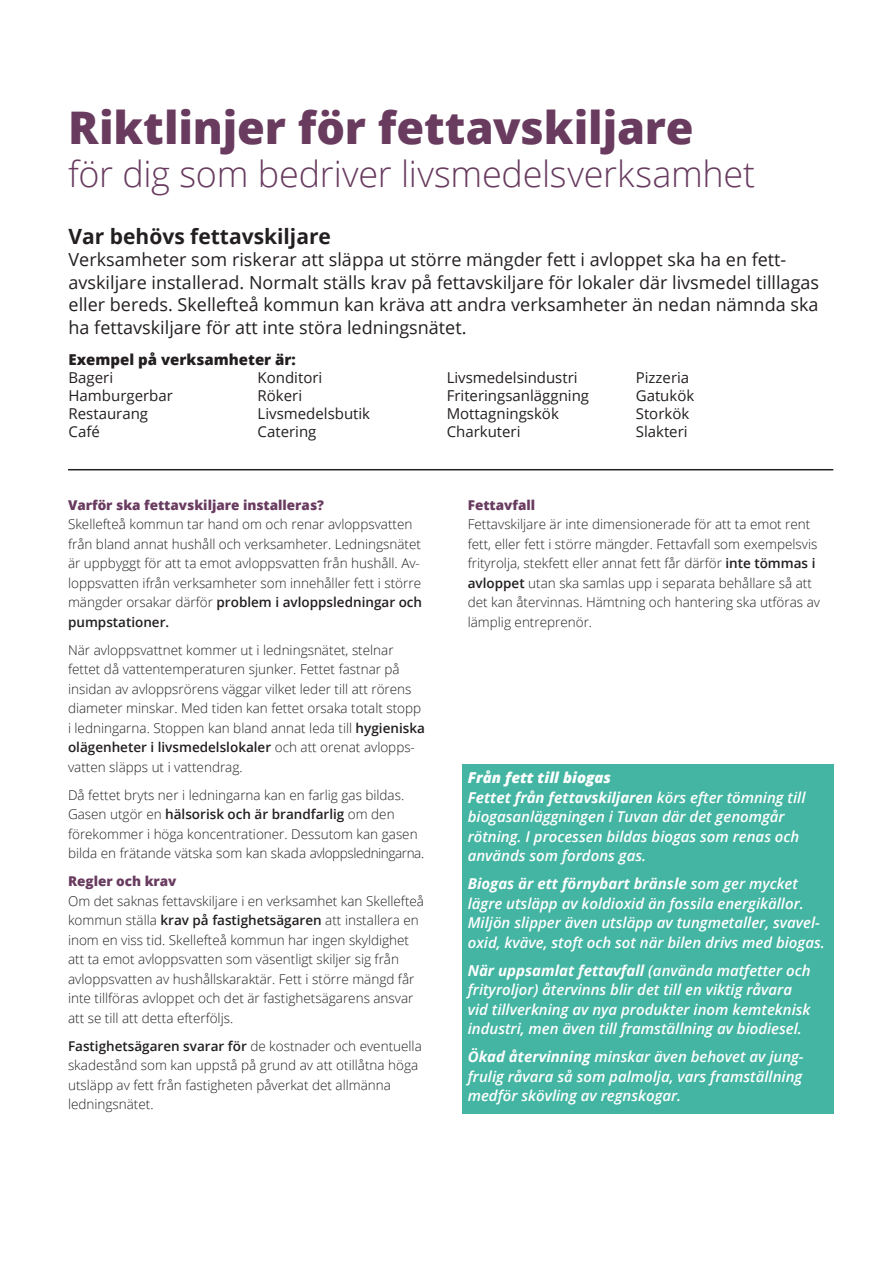
<style>
.page{position:relative;width:893px;height:1263px;background:#fff}
.page>*{position:absolute;margin:0;border:0;box-sizing:border-box;transform-origin:0 0}
.t1{font:800 45px "Open Sans";color:#683b5f}
.t2{font:300 36px "Open Sans";letter-spacing:-.01em;color:#683b5f}
.t3{font:700 21px "Open Sans";color:#231f20}
.t4{font:18px/22.5px "Open Sans";color:#231f20}
.t5{font:italic 600 15px/19.5px "Open Sans";color:#fff}
.t6{font:15px/18px "Open Sans";color:#231f20}
.t7{font:800 15px "Open Sans";color:#231f20}
.t8{font:italic 800 15px "Open Sans";color:#fff}
.t9{font:300 13.5px/19.5px "Open Sans";color:#231f20}
.t10{font:800 13.5px "Open Sans";color:#683b5f}
.s1{font-weight:600}
.s2{font-weight:700}
</style>
<div class="page">
<div style="left:462px;top:764px;width:371px;height:350px;background:#43b5a2"></div>
<hr style="left:68px;top:469px;width:765px;height:1px;background:#231f20">
<p class="t1" style="left:68px;top:93px;width:627px">Riktlinjer för fettavskiljare</p>
<p class="t2" style="left:68px;top:149px;width:689px">för dig som bedriver livsmedelsverksamhet</p>
<p class="t3" style="left:69px;top:221px;width:264px">Var behövs fettavskiljare</p>
<p class="t4" style="left:69px;top:248px;width:752px">Verksamheter som riskerar att släppa ut större mängder fett i avloppet ska ha en fett&shy;avskiljare installerad. Normalt ställs krav på fettavskiljare för lokaler där livsmedel tilllagas eller bereds. Skellefteå kommun kan kräva att andra verksamheter än nedan nämnda ska ha fettavskiljare för att inte störa ledningsnätet.</p>
<p class="t7" style="left:69px;top:348px;width:229px">Exempel på verksamheter är:</p>
<p class="t6" style="left:69px;top:368px;width:46px">Bageri</p>
<p class="t6" style="left:69px;top:386px;width:106px">Hamburgerbar</p>
<p class="t6" style="left:69px;top:404px;width:81px">Restaurang</p>
<p class="t6" style="left:69px;top:422px;width:33px">Café</p>
<p class="t6" style="left:258px;top:368px;width:66px">Konditori</p>
<p class="t6" style="left:258px;top:386px;width:46px">Rökeri</p>
<p class="t6" style="left:258px;top:404px;width:114px">Livsmedelsbutik</p>
<p class="t6" style="left:258px;top:422px;width:60px">Catering</p>
<p class="t6" style="left:447px;top:368px;width:132px">Livsmedelsindustri</p>
<p class="t6" style="left:447px;top:386px;width:144px">Friteringsanläggning<br>Mottagningskök</p>
<p class="t6" style="left:447px;top:422px;width:75px">Charkuteri</p>
<p class="t6" style="left:636px;top:368px;width:55px">Pizzeria</p>
<p class="t6" style="left:636px;top:386px;width:60px">Gatukök</p>
<p class="t6" style="left:636px;top:404px;width:55px">Storkök</p>
<p class="t6" style="left:636px;top:422px;width:53px">Slakteri</p>
<p class="t10" style="left:68px;top:495px;width:258px">Varför ska fettavskiljare installeras?</p>
<p class="t9" style="left:68px;top:514px;width:356px">Skellefteå kommun tar hand om och renar avloppsvatten från bland annat hushåll och verksamheter. Ledningsnätet är uppbyggt för att ta emot avloppsvatten från hushåll. Av&shy;loppsvatten ifrån verksamheter som innehåller fett i större mängder orsakar därför <span class="s1">problem i avloppsledningar och pumpstationer.</span></p>
<p class="t9" style="left:68px;top:640px;width:358px">När avloppsvattnet kommer ut i ledningsnätet, stelnar fettet då vattentemperaturen sjunker. Fettet fastnar på insidan av avloppsrörens väggar vilket leder till att rörens diameter minskar. Med tiden kan fettet orsaka totalt stopp i ledningarna. Stoppen kan bland annat leda till <span class="s1">hygieniska olägenheter i livsmedelslokaler</span> och att orenat avlopps&shy;vatten släpps ut i vattendrag.</p>
<p class="t9" style="left:68px;top:785px;width:358px">Då fettet bryts ner i ledningarna kan en farlig gas bildas.<br>Gasen utgör en <span class="s1">hälsorisk och är brandfarlig</span> om den förekommer i höga koncentrationer. Dessutom kan gasen bilda en frätande vätska som kan skada avloppsledningarna.</p>
<p class="t10" style="left:68px;top:871px;width:110px">Regler och krav</p>
<p class="t9" style="left:68px;top:891px;width:358px">Om det saknas fettavskiljare i en verksamhet kan Skellefteå kommun ställa <span class="s1">krav på fastighetsägaren</span> att installera en inom en viss tid. Skellefteå kommun har ingen skyldighet att ta emot avloppsvatten som väsentligt skiljer sig från avloppsvatten av hushållskaraktär. Fett i större mängd får inte tillföras avloppet och det är fastighetsägarens ansvar att se till att detta efterföljs.</p>
<p class="t9" style="left:68px;top:1036px;width:355px"><span class="s1">Fastighetsägaren svarar för</span> de kostnader och eventuella skadestånd som kan uppstå på grund av att otillåtna höga utsläpp av fett från fastigheten påverkat det allmänna ledningsnätet.</p>
<p class="t10" style="left:468px;top:495px;width:69px">Fettavfall</p>
<p class="t9" style="left:468px;top:514px;width:354px">Fettavskiljare är inte dimensionerade för att ta emot rent fett, eller fett i större mängder. Fettavfall som exempelsvis frityrolja, stekfett eller annat fett får därför <span class="s1">inte tömmas i avloppet</span> utan ska samlas upp i separata behållare så att det kan återvinnas. Hämtning och hantering ska utföras av lämplig entreprenör.</p>
<p class="t8" style="left:468px;top:766px;width:145px">Från fett till biogas</p>
<p class="t5" style="left:468px;top:787px;width:339px"><span class="s2">Fettet från fettavskiljaren</span> körs efter tömning till biogasanläggningen i Tuvan där det genomgår rötning. I processen bildas biogas som renas och används som fordons gas.</p>
<p class="t5" style="left:468px;top:874px;width:359px"><span class="s2">Biogas är ett förnybart bränsle</span> som ger mycket lägre utsläpp av koldioxid än fossila energikällor.<br>Miljön slipper även utsläpp av tungmetaller, svavel&shy;oxid, kväve, stoft och sot när bilen drivs med biogas.</p>
<p class="t5" style="left:468px;top:960px;width:344px"><span class="s2">När uppsamlat fettavfall</span> (använda matfetter och frityroljor) återvinns blir det till en viktig råvara vid tillverkning av nya produkter inom kemteknisk industri, men även till framställning av biodiesel.</p>
<p class="t5" style="left:468px;top:1047px;width:337px;text-align:justify"><span class="s2">Ökad återvinning</span> minskar även behovet av jung&shy;frulig råvara så som palmolja, vars framställning medför skövling av regnskogar.</p>
</div>
